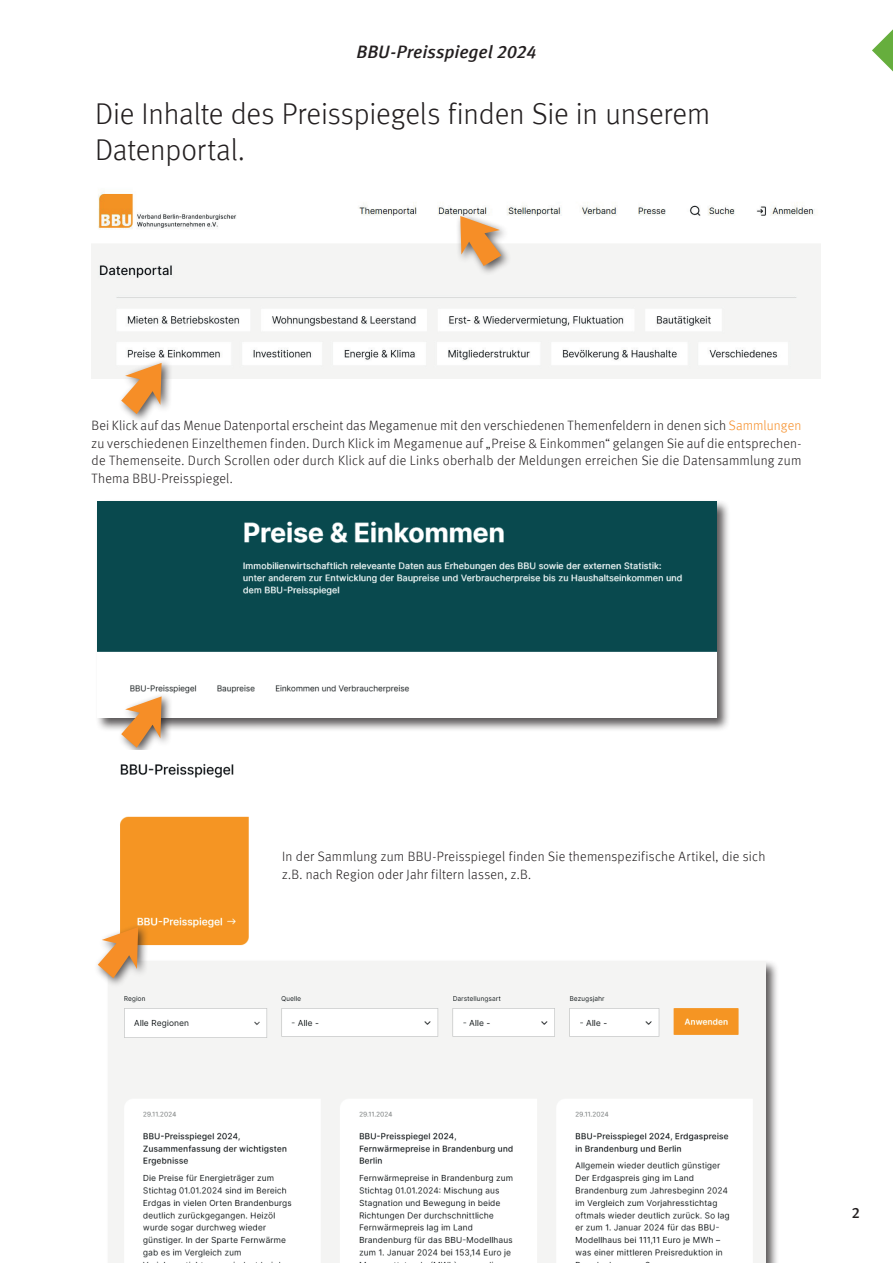
<style>
.page{position:relative;width:893px;height:1263px;background:#fff}
.page>*{position:absolute;margin:0;border:0;box-sizing:border-box;transform-origin:0 0}
.t1{font:30px/35.8px "Meta Light LF";letter-spacing:-.005em;color:#231f20}
.t2{font:italic 500 18px "Meta Offc";letter-spacing:-.005em;color:#231f20}
.t3{font:500 15px "Meta Offc";color:#231f20}
.t4{font:13.5px/18px "Meta Light LF";letter-spacing:.015em;color:#231f20;text-align:justify}
.s1{color:#f68e27}
</style>
<div class="page">
<svg style="left:872px;top:29px;width:21px;height:43px"></svg>
<img style="left:92px;top:192px;width:729px;height:187px">
<div style="left:455px;top:212px;width:57px;height:64px;background:#231f20;opacity:.75"></div>
<svg style="left:460px;top:216px;width:41px;height:50px;background:#e5ad76"></svg>
<div style="left:117px;top:359px;width:55px;height:65px;background:#231f20;opacity:.75"></div>
<svg style="left:121px;top:363px;width:41px;height:51px"></svg>
<div style="left:96px;top:499px;width:635px;height:233px;background:#231f20;opacity:.75"></div>
<img style="left:98px;top:502px;width:618px;height:216px">
<div style="left:117px;top:692px;width:55px;height:65px;background:#231f20;opacity:.75"></div>
<svg style="left:121px;top:696px;width:41px;height:52px"></svg>
<img style="left:117px;top:751px;width:132px;height:195px">
<div style="left:106px;top:959px;width:673px;height:304px;background:#231f20;opacity:.75"></div>
<img style="left:108px;top:961px;width:657px;height:302px">
<div style="left:93px;top:923px;width:56px;height:65px;background:#231f20;opacity:.75"></div>
<svg style="left:98px;top:927px;width:40px;height:51px"></svg>
<h2 class="t2" style="left:356px;top:41px;width:182px">BBU-Preisspiegel 2024</h2>
<h1 class="t1" style="left:95px;top:96px;width:617px">Die Inhalte des Preisspiegels finden Sie in unserem<br>Datenportal.</h1>
<p class="t4" style="left:92px;top:416px;width:711px">Bei Klick auf das Menue Datenportal erscheint das Megamenue mit den verschiedenen Themenfeldern in denen sich <span class="s1">Sammlungen </span>zu verschiedenen Einzelthemen finden. Durch Klick im Megamenue auf „Preise &amp; Einkommen“ gelangen Sie auf die entsprechen&shy;de Themenseite. Durch Scrollen oder durch Klick auf die Links oberhalb der Meldungen erreichen Sie die Datensammlung zum Thema BBU-Preisspiegel.</p>
<p class="t4" style="left:282px;top:847px;width:485px">In der Sammlung zum BBU-Preisspiegel finden Sie themenspezifische Artikel, die sich z.B. nach Region oder Jahr filtern lassen, z.B.</p>
<p class="t3" style="left:851px;top:1204px;width:10px">2</p>
</div>
